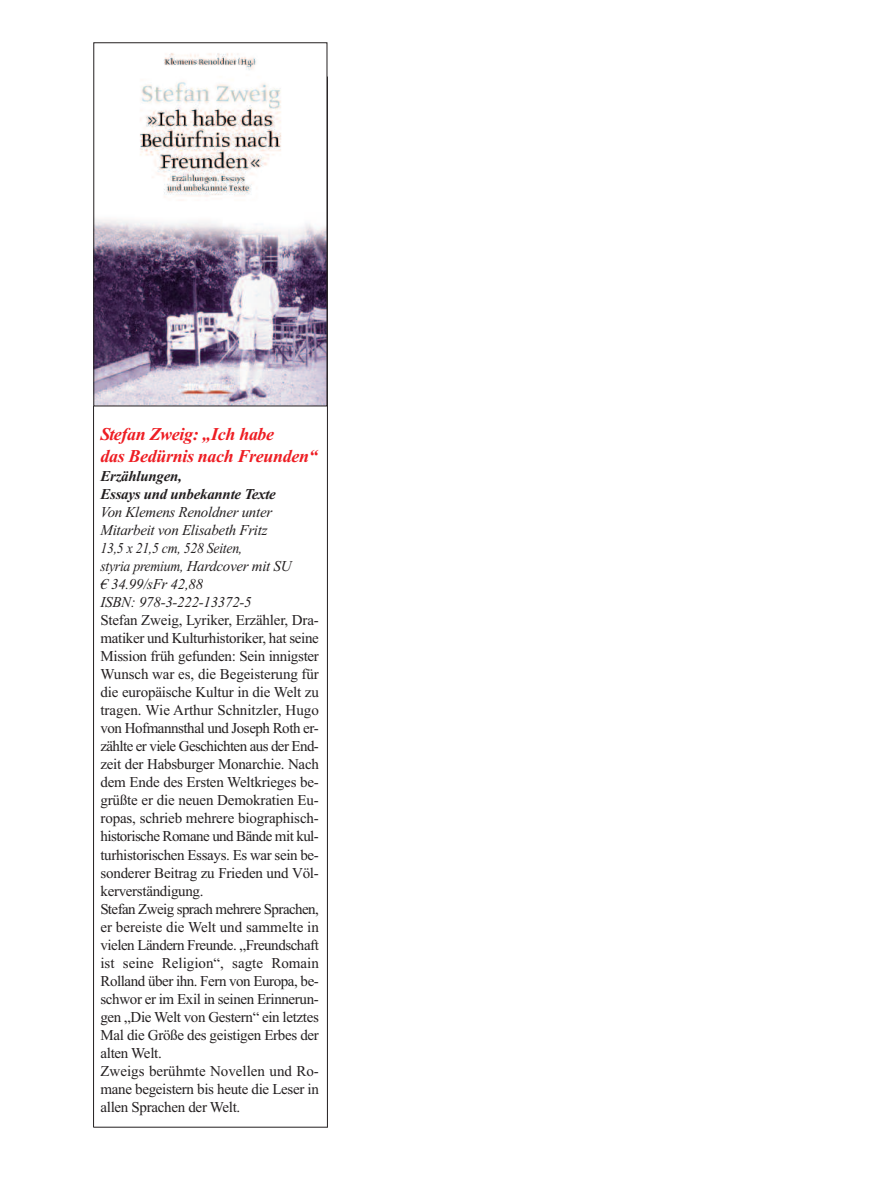
<style>
.page{position:relative;width:893px;height:1191px;background:#fff}
.page>*{position:absolute;margin:0;border:0;box-sizing:border-box;transform-origin:0 0}
.t1{font:italic 700 18px/21.6px "Times New Roman";letter-spacing:-.02em;color:#ee1d23}
.t2{font:15px/18px "Times New Roman";letter-spacing:-.02em;color:#231f20}
.t3{font:italic 15px/18px "Times New Roman";letter-spacing:-.02em;color:#231f20}
.t4{font:italic 700 15px/18px "Times New Roman";letter-spacing:-.02em;color:#231f20}
</style>
<div class="page">
<hr style="left:327px;top:77px;width:1px;height:1050px;background:#231f20">
<hr style="left:93px;top:60px;width:1px;height:1067px;background:#231f20">
<hr style="left:93px;top:1127px;width:234px;height:1px;background:#231f20">
<img style="left:96px;top:53px;width:229px;height:351px">
<p class="t1" style="left:100px;top:423px;width:219px">Stefan Zweig: „Ich habe<br>das Bedürnis nach Freunden“</p>
<p class="t4" style="left:100px;top:467px;width:177px">Erzählungen,<br>Essays und unbekannte Texte</p>
<p class="t3" style="left:100px;top:503px;width:193px">Von Klemens Renoldner unter<br>Mitarbeit von Elisabeth Fritz<br>13,5 x 21,5 cm, 528 Seiten,<br>styria premium, Hardcover mit SU € 34.99/sFr 42,88<br>ISBN: 978-3-222-13372-5</p>
<p class="t2" style="left:100px;top:611px;width:220px">Stefan Zweig, Lyriker, Erzähler, Dra&shy;matiker und Kulturhistoriker, hat seine Mission früh gefunden: Sein innigster Wunsch war es, die Begeisterung für die europäische Kultur in die Welt zu tragen. Wie Arthur Schnitzler, Hugo von Hofmannsthal und Joseph Roth er&shy;zählte er viele Geschichten aus der End&shy;zeit der Habsburger Monarchie. Nach dem Ende des Ersten Weltkrieges be&shy;grüßte er die neuen Demokratien Eu&shy;ropas, schrieb mehrere biographisch&shy;historische Romane und Bände mit kul&shy;turhistorischen Essays. Es war sein be&shy;sonderer Beitrag zu Frieden und Völ&shy;kerverständigung.<br>Stefan Zweig sprach mehrere Sprachen, er bereiste die Welt und sammelte in vielen Ländern Freunde. „Freundschaft ist seine Religion“, sagte Romain Rolland über ihn. Fern von Europa, be&shy;schwor er im Exil in seinen Erinnerun&shy;gen „Die Welt von Gestern“ ein letztes Mal die Größe des geistigen Erbes der alten Welt.<br>Zweigs berühmte Novellen und Ro&shy;mane begeistern bis heute die Leser in allen Sprachen der Welt.</p>
</div>
